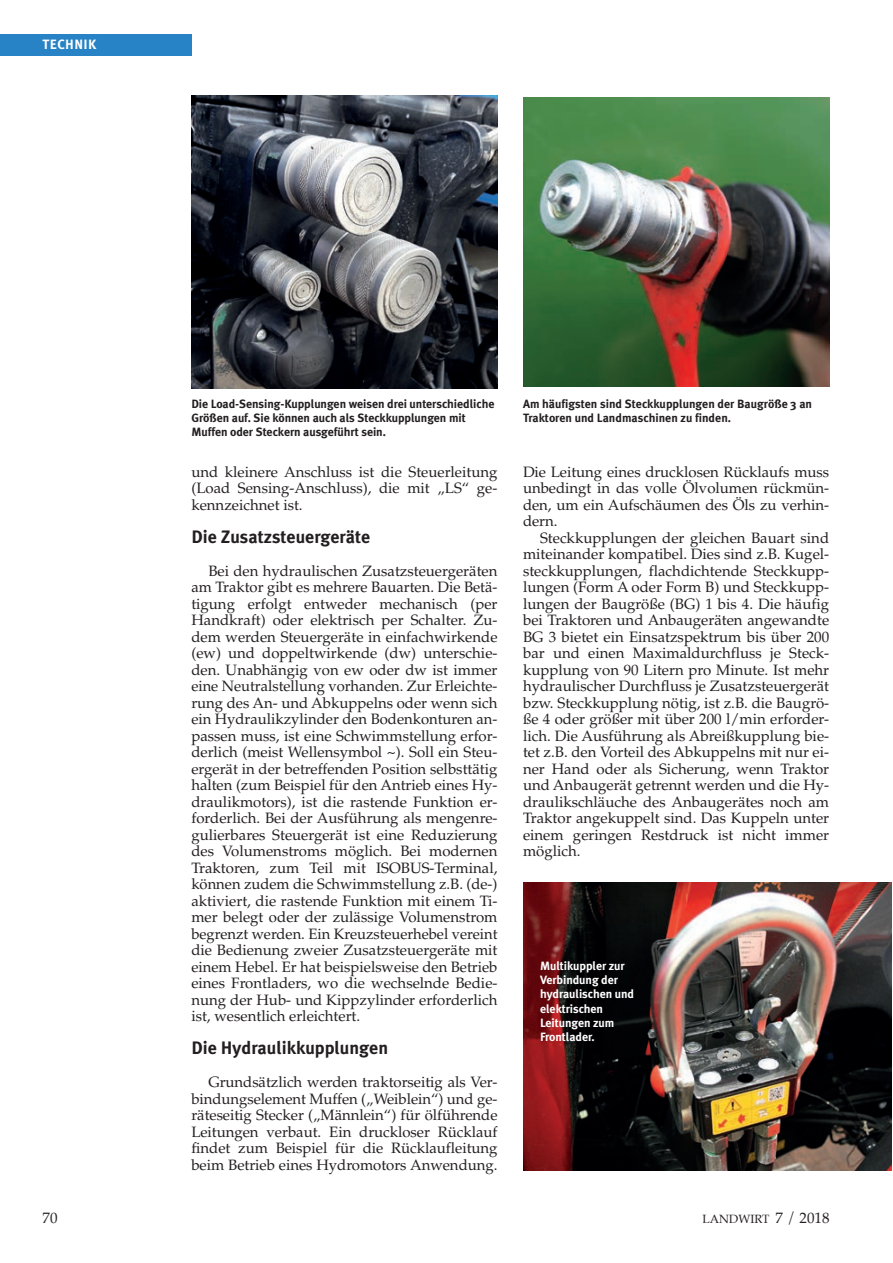
<style>
.page{position:relative;width:893px;height:1263px;background:#fff}
.page>*{position:absolute;margin:0;border:0;box-sizing:border-box;transform-origin:0 0}
.t1{font:700 18px "Meta Plus";color:#231f20}
.t2{font:15px/16.5px "Palatino LT Std";color:#231f20;text-align:justify}
.t3{font:15px "Palatino";color:#231f20}
.t4{font:700 13.5px "Meta Plus";letter-spacing:.03em;color:#fff}
.t5{font:700 12px/14.2px "Meta Plus";letter-spacing:-.005em;color:#231f20}
.t6{font:700 12px/14.2px "Meta Plus";letter-spacing:-.005em;color:#fff}
.t7{font:12px "Palatino";color:#231f20}
.s1{font-size:15px}
</style>
<div class="page">
<div style="left:0;top:34px;width:191px;height:21px;background:#2783c5"></div>
<img style="left:191px;top:95px;width:306px;height:293px">
<img style="left:523px;top:98px;width:306px;height:289px">
<img style="left:523px;top:883px;width:368px;height:287px">
<p class="t4" style="left:43px;top:37px;width:56px">TECHNIK</p>
<p class="t5" style="left:191px;top:396px;width:305px">Die Load-Sensing-Kupplungen weisen drei unterschiedliche<br>Größen auf. Sie können auch als Steckkupplungen mit<br>Muffen oder Steckern ausgeführt sein.</p>
<p class="t5" style="left:523px;top:396px;width:291px">Am häufigsten sind Steckkupplungen der Baugröße 3 an<br>Traktoren und Landmaschinen zu finden.</p>
<p class="t2" style="left:191px;top:464px;width:308px">und kleinere Anschluss ist die Steuerleitung (Load Sensing-Anschluss), die mit „LS“ ge&shy;kennzeichnet ist.</p>
<p class="t1" style="left:191px;top:526px;width:181px">Die Zusatzsteuergeräte</p>
<p class="t2" style="left:191px;top:563px;width:308px;text-indent:17px">Bei den hydraulischen Zusatzsteuergeräten am Traktor gibt es mehrere Bauarten. Die Betä&shy;tigung erfolgt entweder mechanisch (per Handkraft) oder elektrisch per Schalter. Zu&shy;dem werden Steuergeräte in einfachwirkende (ew) und doppeltwirkende (dw) unterschie&shy;den. Unabhängig von ew oder dw ist immer eine Neutralstellung vorhanden. Zur Erleichte&shy;rung des An- und Abkuppelns oder wenn sich ein Hydraulikzylinder den Bodenkonturen an&shy;passen muss, ist eine Schwimmstellung erfor&shy;derlich (meist Wellensymbol ~). Soll ein Steu&shy;ergerät in der betreffenden Position selbsttätig halten (zum Beispiel für den Antrieb eines Hy&shy;draulikmotors), ist die rastende Funktion er&shy;forderlich. Bei der Ausführung als mengenre&shy;gulierbares Steuergerät ist eine Reduzierung des Volumenstroms möglich. Bei modernen Traktoren, zum Teil mit ISOBUS-Terminal, können zudem die Schwimmstellung z.B. (de-) aktiviert, die rastende Funktion mit einem Ti&shy;mer belegt oder der zulässige Volumenstrom begrenzt werden. Ein Kreuzsteuerhebel vereint die Bedienung zweier Zusatzsteuergeräte mit einem Hebel. Er hat beispielsweise den Betrieb eines Frontladers, wo die wechselnde Bedie&shy;nung der Hub- und Kippzylinder erforderlich ist, wesentlich erleichtert.</p>
<p class="t1" style="left:191px;top:1038px;width:198px">Die Hydraulikkupplungen</p>
<p class="t2" style="left:191px;top:1074px;width:308px;text-indent:17px">Grundsätzlich werden traktorseitig als Ver&shy;bindungselement Muffen („Weiblein“) und ge&shy;räteseitig Stecker („Männlein“) für ölführende Leitungen verbaut. Ein druckloser Rücklauf findet zum Beispiel für die Rücklaufleitung beim Betrieb eines Hydromotors Anwendung.</p>
<p class="t2" style="left:523px;top:464px;width:308px">Die Leitung eines drucklosen Rücklaufs muss unbedingt in das volle Ölvolumen rückmün&shy;den, um ein Aufschäumen des Öls zu verhin&shy;dern.</p>
<p class="t2" style="left:523px;top:530px;width:308px;text-indent:17px">Steckkupplungen der gleichen Bauart sind miteinander kompatibel. Dies sind z.B. Kugel&shy;steckkupplungen, flachdichtende Steckkupp&shy;lungen (Form A oder Form B) und Steckkupp&shy;lungen der Baugröße (BG) 1 bis 4. Die häufig bei Traktoren und Anbaugeräten angewandte BG 3 bietet ein Einsatzspektrum bis über 200 bar und einen Maximaldurchfluss je Steck&shy;kupplung von 90 Litern pro Minute. Ist mehr hydraulischer Durchfluss je Zusatzsteuergerät bzw. Steckkupplung nötig, ist z.B. die Baugrö&shy;ße 4 oder größer mit über 200 l/min erforder&shy;lich. Die Ausführung als Abreißkupplung bie&shy;tet z.B. den Vorteil des Abkuppelns mit nur ei&shy;ner Hand oder als Sicherung, wenn Traktor und Anbaugerät getrennt werden und die Hy&shy;draulikschläuche des Anbaugerätes noch am Traktor angekuppelt sind. Das Kuppeln unter einem geringen Restdruck ist nicht immer möglich.</p>
<p class="t6" style="left:540px;top:958px;width:96px">Multikuppler zur<br>Verbindung der hydraulischen und elektrischen<br>Leitungen zum<br>Frontlader.</p>
<p class="t3" style="left:43px;top:1205px;width:16px">70</p>
<p class="t7" style="left:703px;top:1209px;width:128px">LANDWIRT <span class="s1">7 / 2018</span></p>
</div>
